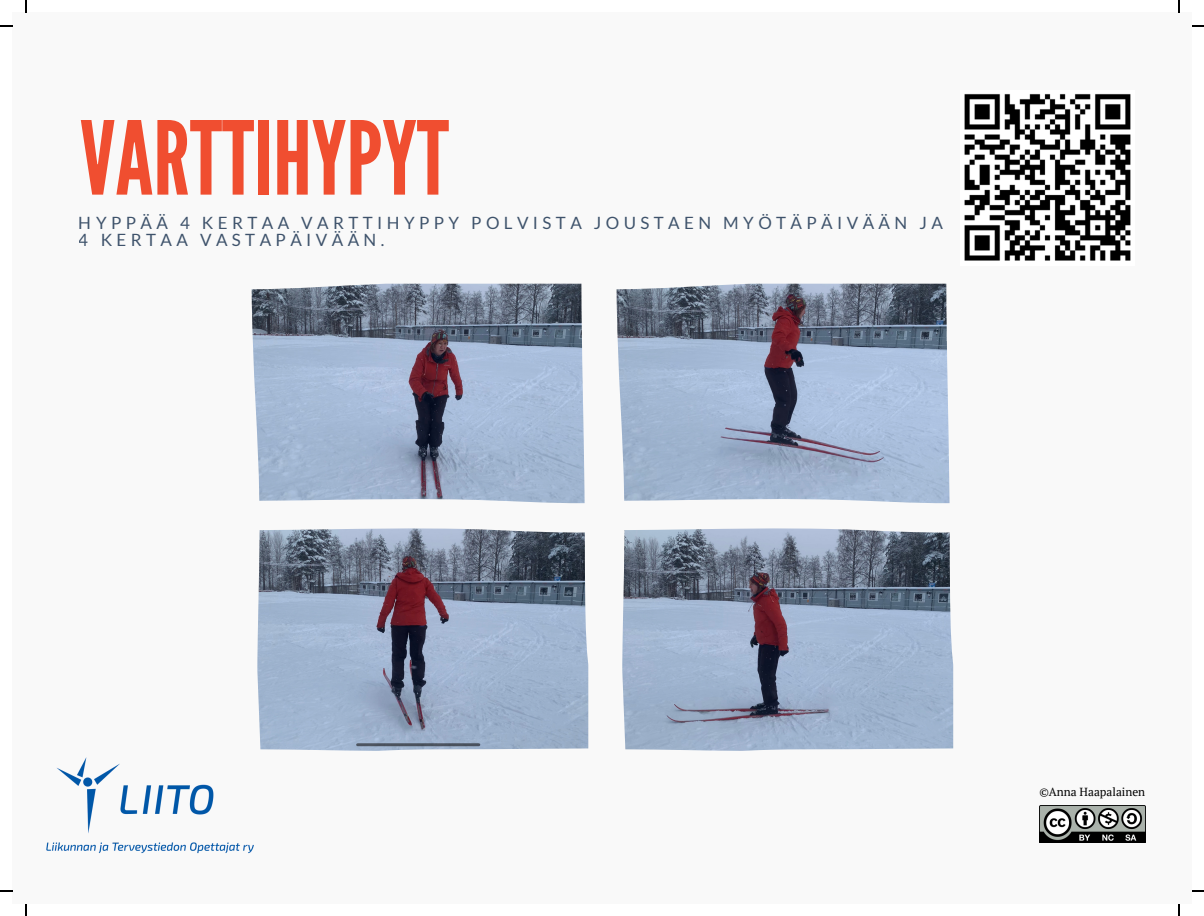
<style>
.page{position:relative;width:1204px;height:916px;background:#fff}
.page>*{position:absolute;margin:0;border:0;box-sizing:border-box;transform-origin:0 0}
.t1{font:101.4px "League Gothic";color:#f04e30}
.t2{font:16.95px/17px "Lato";letter-spacing:.26em;color:#1d3552}
.t3{font:11.7px "PT Serif";color:#000}
</style>
<div class="page">
<div style="left:12px;top:12px;width:1179px;height:891px;background:#f9f9f9"></div>
<img style="left:251px;top:283px;width:333px;height:220px">
<img style="left:257px;top:528px;width:331px;height:222px">
<img style="left:616px;top:283px;width:333px;height:220px">
<img style="left:622px;top:528px;width:330px;height:222px">
<img style="left:964px;top:94px;width:167px;height:167px">
<img style="left:1039px;top:805px;width:105px;height:37px">
<img style="left:46px;top:728px;width:228px;height:126px">
<svg style="left:26px;top:0;width:1px;height:12px"></svg>
<svg style="left:0;top:26px;width:12px;height:1px"></svg>
<svg style="left:1178px;top:0;width:1px;height:12px"></svg>
<svg style="left:0;top:890px;width:12px;height:1px"></svg>
<p class="t1" style="left:80px;top:100px;width:370px">VARTTIHYPYT</p>
<p class="t2" style="left:79px;top:214px;width:865px">HYPPÄÄ 4 KERTAA VARTTIHYPPY POLVISTA JOUSTAEN MYÖTÄPÄIVÄÄN JA<br>4 KERTAA VASTAPÄIVÄÄN.</p>
<p class="t3" style="left:1039px;top:783px;width:107px">©Anna Haapalainen</p>
</div>
